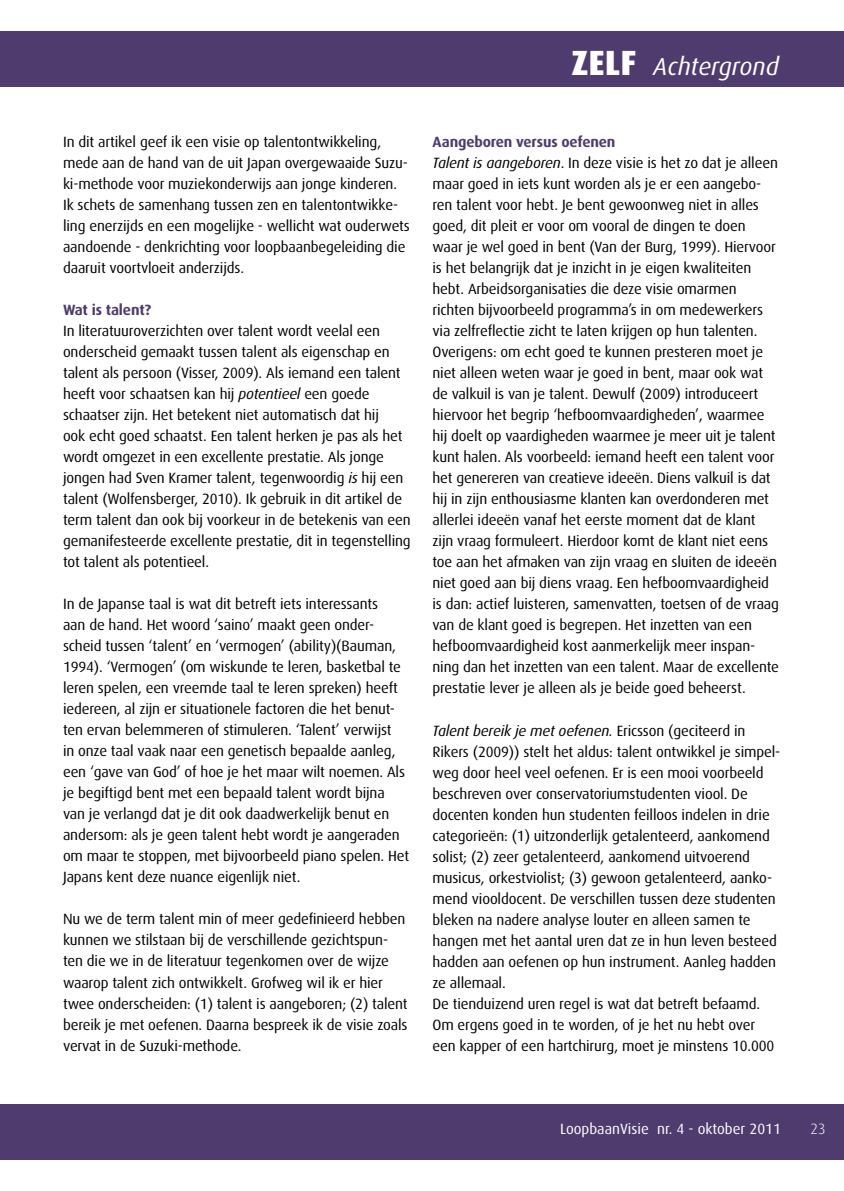
<style>
.page{position:relative;width:844px;height:1191px;background:#fff}
.page>*{position:absolute;margin:0;border:0;box-sizing:border-box;transform-origin:0 0}
.t1{font:800 35px "Dax";color:#fff}
.t2{font:italic 24.5px "Dax";color:#fff}
.t3{font:14.88px/21px "Dax";letter-spacing:-.01em;color:#000}
.t4{font:14.88px "Dax";color:#fff}
.t5{font:700 14.88px "Dax";letter-spacing:-.01em;color:#4f3b6e}
.t6{font:300 14.88px "Dax";color:#fff}
.s1{font-style:italic}
.s2{font-weight:700;color:#4f3b6e}
</style>
<div class="page">
<div style="left:0;top:1104px;width:843px;height:56px;background:#4f3b6e"></div>
<div style="left:0;top:31px;width:843px;height:56px;background:#4f3b6e"></div>
<p class="t3" style="left:63px;top:132px;width:348px">In dit artikel geef ik een visie op talentontwikkeling, mede aan de hand van de uit Japan overgewaaide Suzu&shy;ki-methode voor muziekonderwijs aan jonge kinderen.<br>Ik schets de samenhang tussen zen en talentontwikke&shy;ling enerzijds en een mogelijke - wellicht wat ouderwets aandoende - denkrichting voor loopbaanbegeleiding die daaruit voortvloeit anderzijds.</p>
<p class="t5" style="left:63px;top:301px;width:90px">Wat is talent?</p>
<p class="t3" style="left:63px;top:321px;width:349px">In literatuuroverzichten over talent wordt veelal een onderscheid gemaakt tussen talent als eigenschap en talent als persoon (Visser, 2009). Als iemand een talent heeft voor schaatsen kan hij <span class="s1">potentieel</span> een goede schaatser zijn. Het betekent niet automatisch dat hij<br>ook echt goed schaatst. Een talent herken je pas als het wordt omgezet in een excellente prestatie. Als jonge jongen had Sven Kramer talent, tegenwoordig <span class="s1">is</span> hij een talent (Wolfensberger, 2010). Ik gebruik in dit artikel de term talent dan ook bij voorkeur in de betekenis van een gemanifesteerde excellente prestatie, dit in tegenstelling tot talent als potentieel.</p>
<p class="t3" style="left:63px;top:594px;width:347px">In de Japanse taal is wat dit betreft iets interessants<br>aan de hand. Het woord ‘saino’ maakt geen onder&shy;scheid tussen ‘talent’ en ‘vermogen’ (ability)(Bauman, 1994). ‘Vermogen’ (om wiskunde te leren, basketbal te leren spelen, een vreemde taal te leren spreken) heeft iedereen, al zijn er situationele factoren die het benut&shy;ten ervan belemmeren of stimuleren. ‘Talent’ verwijst<br>in onze taal vaak naar een genetisch bepaalde aanleg, een ‘gave van God’ of hoe je het maar wilt noemen. Als je begiftigd bent met een bepaald talent wordt bijna van je verlangd dat je dit ook daadwerkelijk benut en andersom: als je geen talent hebt wordt je aangeraden om maar te stoppen, met bijvoorbeeld piano spelen. Het Japans kent deze nuance eigenlijk niet.</p>
<p class="t3" style="left:63px;top:909px;width:346px">Nu we de term talent min of meer gedefinieerd hebben kunnen we stilstaan bij de verschillende gezichtspun&shy;ten die we in de literatuur tegenkomen over de wijze waarop talent zich ontwikkelt. Grofweg wil ik er hier twee onderscheiden: (1) talent is aangeboren; (2) talent bereik je met oefenen. Daarna bespreek ik de visie zoals vervat in de Suzuki-methode.</p>
<h1 class="t1" style="left:571px;top:43px;width:34px">ZELF</h1>
<h2 class="t2" style="left:653px;top:53px;width:127px">Achtergrond</h2>
<p class="t3" style="left:432px;top:132px;width:348px"><span class="s2">Aangeboren versus oefenen<br></span><span class="s1">Talent is aangeboren</span>. In deze visie is het zo dat je alleen maar goed in iets kunt worden als je er een aangebo&shy;ren talent voor hebt. Je bent gewoonweg niet in alles goed, dit pleit er voor om vooral de dingen te doen waar je wel goed in bent (Van der Burg, 1999). Hiervoor is het belangrijk dat je inzicht in je eigen kwaliteiten hebt. Arbeidsorganisaties die deze visie omarmen richten bijvoorbeeld programma’s in om medewerkers via zelfreflectie zicht te laten krijgen op hun talenten.<br>Overigens: om echt goed te kunnen presteren moet je niet alleen weten waar je goed in bent, maar ook wat de valkuil is van je talent. Dewulf (2009) introduceert hiervoor het begrip ‘hefboomvaardigheden’, waarmee hij doelt op vaardigheden waarmee je meer uit je talent kunt halen. Als voorbeeld: iemand heeft een talent voor het genereren van creatieve ideeën. Diens valkuil is dat hij in zijn enthousiasme klanten kan overdonderen met allerlei ideeën vanaf het eerste moment dat de klant zijn vraag formuleert. Hierdoor komt de klant niet eens toe aan het afmaken van zijn vraag en sluiten de ideeën niet goed aan bij diens vraag. Een hefboomvaardigheid is dan: actief luisteren, samenvatten, toetsen of de vraag van de klant goed is begrepen. Het inzetten van een hefboomvaardigheid kost aanmerkelijk meer inspan&shy;ning dan het inzetten van een talent. Maar de excellente prestatie lever je alleen als je beide goed beheerst.</p>
<p class="t3" style="left:432px;top:720px;width:349px"><span class="s1">Talent bereik je met oefenen.</span> Ericsson (geciteerd in Rikers (2009)) stelt het aldus: talent ontwikkel je simpel&shy;weg door heel veel oefenen. Er is een mooi voorbeeld beschreven over conservatoriumstudenten viool. De docenten konden hun studenten feilloos indelen in drie categorieën: (1) uitzonderlijk getalenteerd, aankomend solist; (2) zeer getalenteerd, aankomend uitvoerend musicus, orkestviolist; (3) gewoon getalenteerd, aanko&shy;mend viooldocent. De verschillen tussen deze studenten bleken na nadere analyse louter en alleen samen te hangen met het aantal uren dat ze in hun leven besteed hadden aan oefenen op hun instrument. Aanleg hadden ze allemaal.<br>De tienduizend uren regel is wat dat betreft befaamd.<br>Om ergens goed in te worden, of je het nu hebt over een kapper of een hartchirurg, moet je minstens 10.000</p>
<p class="t4" style="left:560px;top:1121px;width:222px">LoopbaanVisie nr. 4 - oktober 2011</p>
<p class="t6" style="left:810px;top:1121px;width:17px">23</p>
</div>
